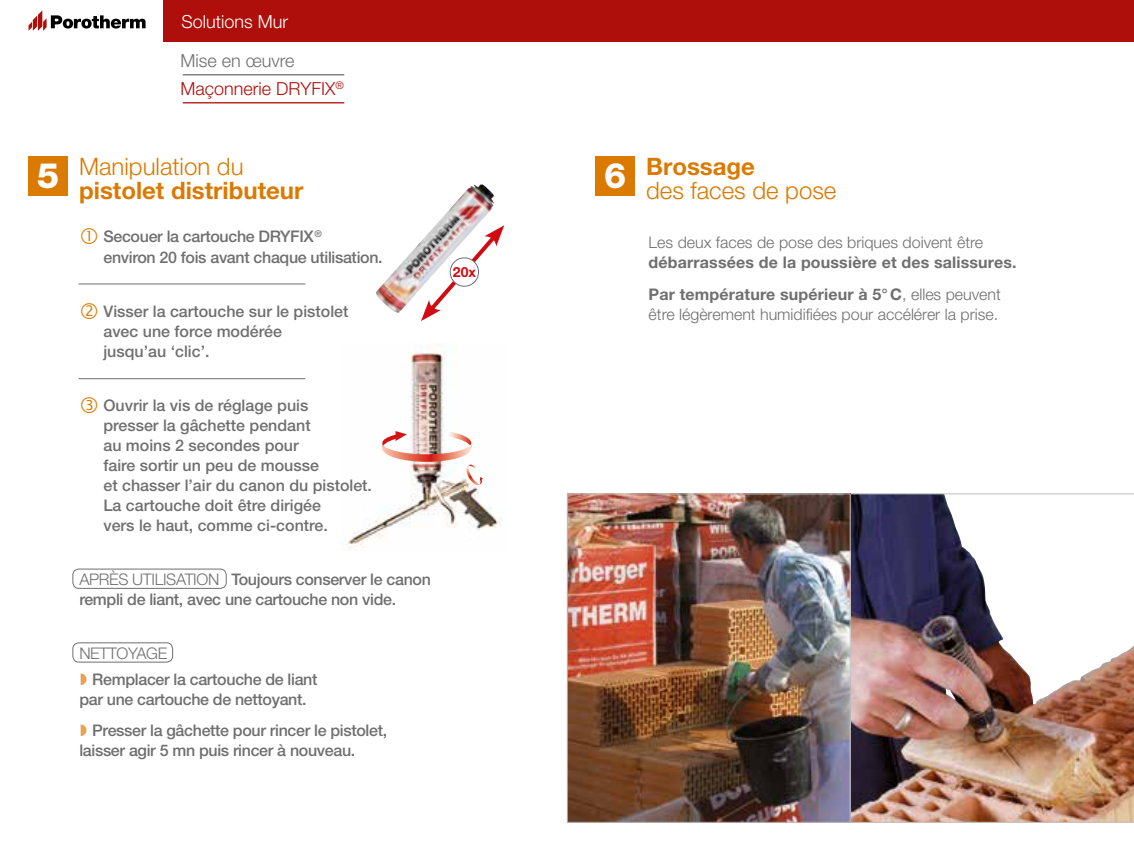
<style>
.page{position:relative;width:1134px;height:851px;background:#fff}
.page>*{position:absolute;margin:0;border:0;box-sizing:border-box;transform-origin:0 0}
.t1{font:300 24px "Helvetica Neue LT Std";color:#db7a00}
.t2{font:700 24px "Helvetica Neue";color:#db7a00}
.t3{font:300 18px/28px "Helvetica Neue LT Std";color:#ae0f0a}
.t4{font:300 18px "Helvetica Neue LT Std";color:#fff}
.t5{font:500 16px/20px "Helvetica Neue LT Std";letter-spacing:-.02em;color:#706f6f}
.t6{font:500 16px/20px "Helvetica Neue LT Std";color:#706f6f}
.t7{font:300 16px "Helvetica Neue LT Std";color:#706f6f}
.t8{font:700 16px/31.4px "Helvetica Neue LT Std";letter-spacing:.01em;color:#706f6f}
.t9{font:300 16px "Helvetica Neue LT Std";letter-spacing:-.02em;color:#706f6f}
.t10{font:700 14px "Helvetica Neue LT Std";color:#d20a11}
.s1{color:#706f6f}
.s2{font-family:"Helvetica Neue";font-weight:800;font-size:35px;color:#fff}
.s3{font-weight:300}
.s4{font-weight:800;font-size:35px;color:#fff}
</style>
<div class="page">
<div style="left:164px;top:0;width:970px;height:42px;background:#ae0f0a"></div>
<svg style="left:29px;top:10px;width:117px;height:21px"></svg>
<hr style="left:183px;top:74px;width:161px;height:1px;background:#706f6f">
<hr style="left:183px;top:102px;width:161px;height:1px;background:#ae0f0a">
<hr style="left:79px;top:378px;width:226px;height:1px;background:#706f6f">
<hr style="left:79px;top:283px;width:226px;height:1px;background:#706f6f">
<div style="left:73px;top:568px;width:154px;height:20px;border:1px solid #706f6f;border-radius:6px"></div>
<div style="left:73px;top:642px;width:100px;height:20px;border:1px solid #706f6f;border-radius:6px"></div>
<img style="left:375px;top:184px;width:119px;height:129px">
<svg style="left:421px;top:225px;width:83px;height:96px"></svg>
<div style="left:450px;top:258px;width:29px;height:28px;background:#fff;border-radius:50%"></div>
<div style="left:450px;top:257px;width:29px;height:29px;border:1px solid #706f6f;border-radius:50%"></div>
<div style="left:28px;top:156px;width:40px;height:40px;background:#db7a00"></div>
<div style="left:595px;top:156px;width:40px;height:40px;background:#db7a00"></div>
<img style="left:569px;top:495px;width:279px;height:325px">
<img style="left:850px;top:493px;width:284px;height:329px">
<img style="left:348px;top:346px;width:154px;height:202px">
<img style="left:382px;top:431px;width:101px;height:55px">
<div style="left:567px;top:493px;width:283px;height:329px;border:1px solid #bcbcbc"></div>
<p class="t4" style="left:181px;top:11px;width:108px">Solutions Mur</p>
<p class="t3" style="left:181px;top:46px;width:165px"><span class="s1">Mise en œuvre<br></span>Maçonnerie DRYFIX<sup>®</sup></p>
<h1 class="t1" style="left:37px;top:151px;width:208px"><span class="s2">5</span> Manipulation du</h1>
<h1 class="t2" style="left:79px;top:175px;width:226px">pistolet distributeur</h1>
<p class="t5" style="left:103px;top:226px;width:281px">Secouer la cartouche DRYFIX<sup>®<br></sup>environ 20 fois avant chaque utilisation.</p>
<p class="t6" style="left:103px;top:300px;width:247px">Visser la cartouche sur le pistolet avec une force modérée jusqu’au ‘clic’.</p>
<p class="t6" style="left:103px;top:394px;width:270px">Ouvrir la vis de réglage puis<br>presser la gâchette pendant<br>au moins 2 secondes pour<br>faire sortir un peu de mousse<br>et chasser l’air du canon du pistolet.<br>La cartouche doit être dirigée<br>vers le haut, comme ci-contre.</p>
<p class="t5" style="left:79px;top:569px;width:353px"><span class="s3">APRÈS UTILISATION</span> Toujours conserver le canon rempli de liant, avec une cartouche non vide.</p>
<p class="t9" style="left:79px;top:643px;width:89px">NETTOYAGE</p>
<p class="t5" style="left:79px;top:668px;width:240px;text-indent:13px">Remplacer la cartouche de liant par une cartouche de nettoyant.</p>
<p class="t5" style="left:79px;top:720px;width:309px;text-indent:13px">Presser la gâchette pour rincer le pistolet, laisser agir 5 mn puis rincer à nouveau.</p>
<p class="t10" style="left:453px;top:263px;width:25px">20x</p>
<h1 class="t2" style="left:604px;top:151px;width:152px"><span class="s4">6</span> Brossage</h1>
<h1 class="t1" style="left:646px;top:175px;width:192px">des faces de pose</h1>
<p class="t7" style="left:649px;top:233px;width:336px">Les deux faces de pose des briques doivent être</p>
<p class="t8" style="left:649px;top:246px;width:369px">débarrassées de la poussière et des salissures.<br>Par température supérieur à 5°C<span class="s3">, elles peuvent</span></p>
<p class="t7" style="left:649px;top:304px;width:351px">être légèrement humidifiées pour accélérer la prise.</p>
</div>
